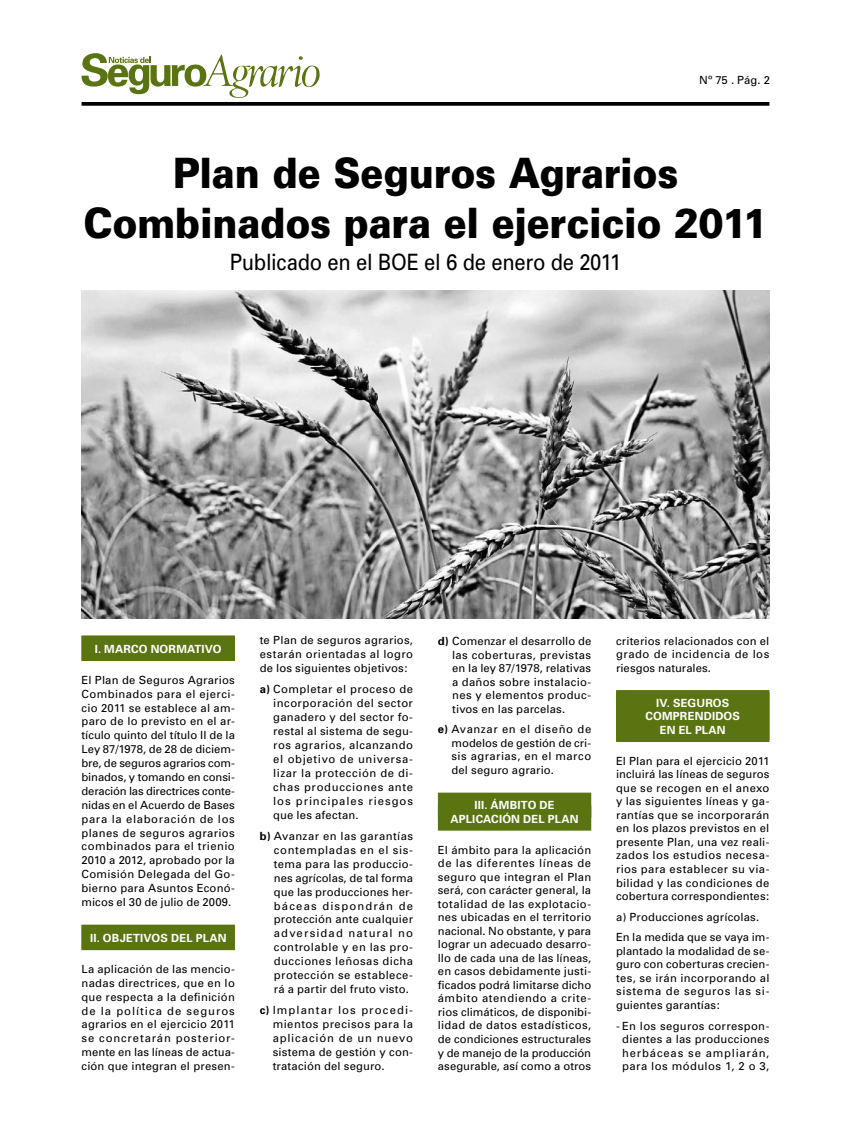
<style>
.page{position:relative;width:851px;height:1134px;background:#fff}
.page>*{position:absolute;margin:0;border:0;box-sizing:border-box;transform-origin:0 0}
.t1{font:900 41.88px/50.2px "Univers";letter-spacing:-.005em;color:#000;text-align:center;scale:.9 1}
.t2{font:22.5px "Univers";letter-spacing:-.015em;color:#000;scale:.9 1}
.t3{font:11.25px/13.5px "Univers";letter-spacing:.02em;color:#000;text-align:justify}
.t4{font:700 11.25px/13.5px "Univers";letter-spacing:.02em;color:#fff}
.s1{font-weight:700}
</style>
<div class="page">
<svg style="left:81px;top:102px;width:688px;height:4px;background:#111"></svg>
<svg style="left:81px;top:53px;width:239px;height:45px"></svg>
<div style="left:81px;top:636px;width:154px;height:25px;background:#5a7411"></div>
<div style="left:81px;top:635px;width:154px;height:25px;background:#5a7411"></div>
<div style="left:81px;top:925px;width:154px;height:25px;background:#5a7411"></div>
<div style="left:438px;top:793px;width:153px;height:25px;background:#5a7411"></div>
<div style="left:438px;top:806px;width:153px;height:25px;background:#5a7411"></div>
<div style="left:616px;top:690px;width:153px;height:50px;background:#5a7411"></div>
<div style="left:616px;top:692px;width:153px;height:50px;background:#5a7411"></div>
<img style="left:81px;top:291px;width:688px;height:327px">
<p class="t3" style="left:699px;top:73px;width:73px">Nº 75 . Pág. 2</p>
<h1 class="t1" style="left:83px;top:147px;width:761px">Plan de Seguros Agrarios<br>Combinados para el ejercicio 2011</h1>
<h2 class="t2" style="left:230px;top:249px;width:436px">Publicado en el BOE el 6 de enero de 2011</h2>
<p class="t4" style="left:95px;top:642px;width:30px">I. MARC</p>
<p class="t4" style="left:139px;top:642px;width:38px">O NORMATI</p>
<p class="t4" style="left:205px;top:642px;width:18px">VO</p>
<p class="t3" style="left:81px;top:673px;width:155px;line-height:13.9px">El Plan de Seguros Agrarios Combinados para el ejerci&shy;cio 2011 se establece al am&shy;paro de lo previsto en el ar&shy;tículo quinto del título II de la Ley 87/1978, de 28 de diciem&shy;bre, de seguros agrarios com&shy;binados, y tomando en consi&shy;deración las directrices conte&shy;nidas en el Acuerdo de Bases para la elaboración de los planes de seguros agrarios combinados para el trienio 2010 a 2012, aprobado por la Comisión Delegada del Go&shy;bierno para Asuntos Econó&shy;micos el 30 de julio de 2009.</p>
<p class="t4" style="left:90px;top:931px;width:138px">II. OBJETIVOS DEL PLAN</p>
<p class="t3" style="left:81px;top:962px;width:155px;line-height:13.9px">La aplicación de las mencio&shy;nadas directrices, que en lo que respecta a la definición de la política de seguros agrarios en el ejercicio 2011 se concretarán posterior&shy;mente en las líneas de actua&shy;ción que integran el presen-</p>
<p class="t3" style="left:260px;top:633px;width:155px;line-height:14px">te Plan de seguros agrarios, estarán orientadas al logro de los siguientes objetivos:</p>
<p class="t3" style="left:273px;top:682px;width:141px;line-height:14px;text-indent:-14px"><span class="s1">A)</span> Completar el proceso de incorporación del sector ganadero y del sector fo&shy;restal al sistema de segu&shy;ros agrarios, alcanzando el objetivo de universa&shy;lizar la protección de di&shy;chas producciones ante los principales riesgos que les afectan.</p>
<p class="t3" style="left:274px;top:829px;width:141px;line-height:14px;text-indent:-14px"><span class="s1">B)</span> Avanzar en las garantías contempladas en el sis&shy;tema para las produccio&shy;nes agrícolas, de tal forma que las producciones her&shy;báceas dispondrán de protección ante cualquier adversidad natural no controlable y en las pro&shy;ducciones leñosas dicha protección se establece&shy;rá a partir del fruto visto.</p>
<p class="t3" style="left:273px;top:1003px;width:142px;line-height:14px;text-indent:-13px"><span class="s1">C)</span> Implantar los procedi&shy;mientos precisos para la aplicación de un nuevo sistema de gestión y con&shy;tratación del seguro.</p>
<p class="t3" style="left:452px;top:634px;width:140px;text-indent:-14px"><span class="s1">D)</span> Comenzar el desarrollo de las coberturas, previstas en la ley 87/1978, relativas a daños sobre instalacio&shy;nes y elementos produc&shy;tivos en las parcelas.</p>
<p class="t3" style="left:451px;top:723px;width:141px;text-indent:-14px"><span class="s1">E)</span> Avanzar en el diseño de modelos de gestión de cri&shy;sis agrarias, en el marco del seguro agrario.</p>
<p class="t4" style="left:450px;top:798px;width:104px;text-indent:24px">III. ÁMBITO DE<br>APLICACI</p>
<p class="t4" style="left:502px;top:812px;width:78px">ÓN DEL PLAN</p>
<p class="t3" style="left:438px;top:843px;width:155px">El ámbito para la aplicación de las diferentes líneas de seguro que integran el Plan será, con carácter general, la totalidad de las explotacio&shy;nes ubicadas en el territorio nacional. No obstante, y para lograr un adecuado desarro&shy;llo de cada una de las líneas, en casos debidamente justi&shy;ficados podrá limitarse dicho ámbito atendiendo a crite&shy;rios climáticos, de disponibi&shy;lidad de datos estadísticos, de condiciones estructurales y de manejo de la producción asegurable, así como a otros</p>
<p class="t3" style="left:616px;top:634px;width:155px">criterios relacionados con el grado de incidencia de los riesgos naturales.</p>
<p class="t4" style="left:645px;top:696px;width:83px;text-indent:11px">IV. SEGUROS<br>COMPRE</p>
<p class="t4" style="left:659px;top:710px;width:80px;text-indent:35px">NDIDOS<br>EN EL PLAN</p>
<p class="t3" style="left:616px;top:754px;width:155px">El Plan para el ejercicio 2011 incluirá las líneas de seguros que se recogen en el anexo y las siguientes líneas y ga&shy;rantías que se incorporarán en los plazos previstos en el presente Plan, una vez reali&shy;zados los estudios necesa&shy;rios para establecer su via&shy;bilidad y las condiciones de cobertura correspondientes:</p>
<p class="t3" style="left:616px;top:906px;width:155px;line-height:20.6px">a) Producciones agrícolas.<br>En la medida que se vaya im-</p>
<p class="t3" style="left:616px;top:944px;width:155px">plantado la modalidad de se&shy;guro con coberturas crecien&shy;tes, se irán incorporando al sistema de seguros las si&shy;guientes garantías:</p>
<p class="t3" style="left:616px;top:1019px;width:155px;text-align:center">- En los seguros correspon&shy;dientes a las producciones herbáceas se ampliarán, para los módulos 1, 2 o 3,</p>
</div>
